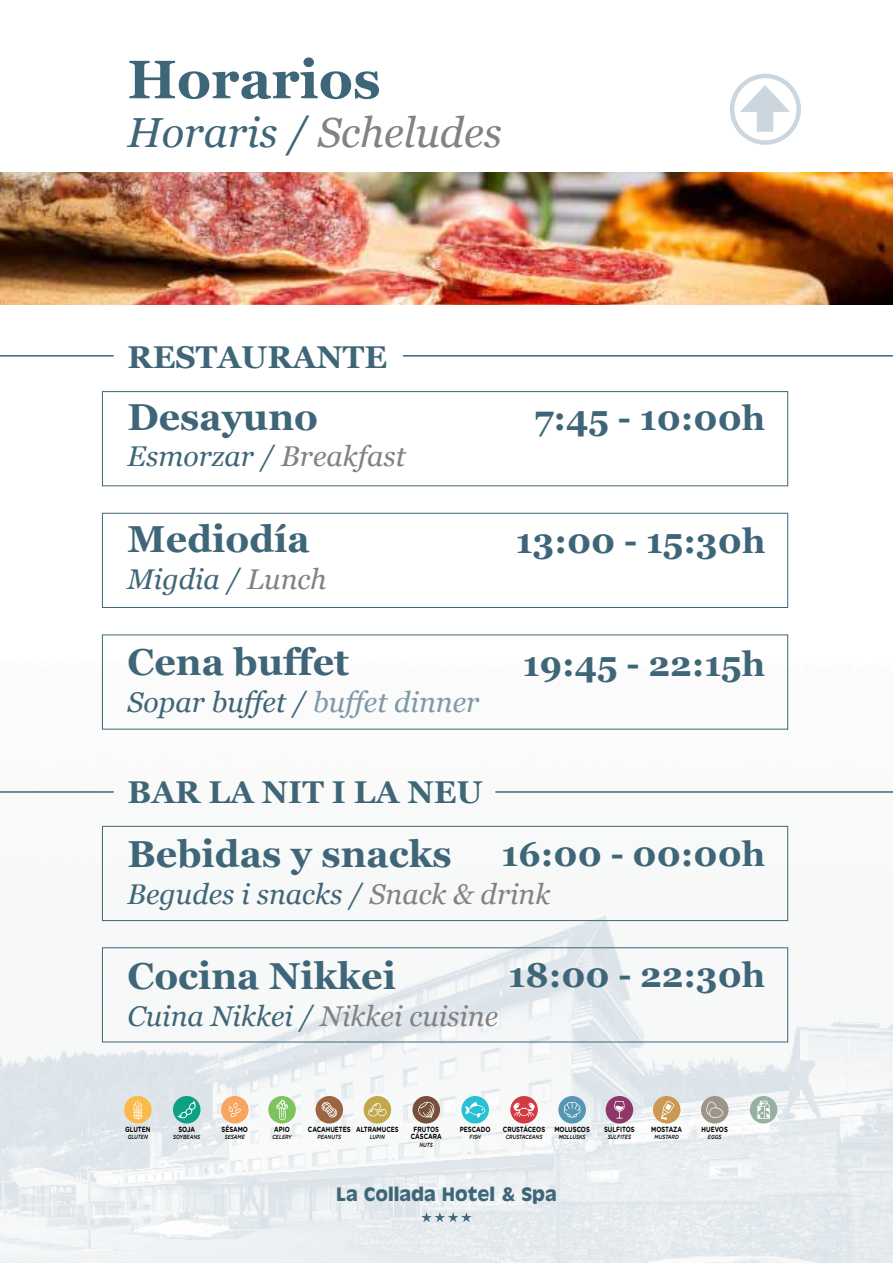
<style>
.page{position:relative;width:893px;height:1263px;background:#fff}
.page>*{position:absolute;margin:0;border:0;box-sizing:border-box;transform-origin:0 0}
.t1{font:700 54px "Georgia";color:#3f6678}
.t2{font:italic 42px "Georgia";color:#808285}
.t3{font:700 37.5px "Georgia";color:#3f6678}
.t4{font:700 34.5px "Georgia";color:#3f6678}
.t5{font:700 31.5px "Georgia";color:#3f6678}
.t6{font:italic 28.5px "Georgia";color:#3f6678}
.t7{font:italic 28.5px "Georgia";color:#808285}
.t8{font:700 18px "Antique Olive";color:#3f6678}
.t9{font:700 7.5px/7.5px "Gotham Rounded";color:#000;text-align:center;scale:.8 1}
.t10{font:italic 500 6px "Gotham Rounded";color:#000;scale:.8 1}
.s1{color:#3f6678}
.s2{color:#808285}
.s3{color:#7e99a8}
</style>
<div class="page">
<img style="left:0;top:73px;width:893px;height:1190px">
<img style="left:0;top:172px;width:893px;height:132px">
<svg style="left:421px;top:1212px;width:51px;height:10px"></svg>
<div style="left:102px;top:391px;width:686px;height:95px;border:1px solid #3f6678"></div>
<div style="left:102px;top:826px;width:686px;height:95px;border:1px solid #3f6678"></div>
<div style="left:102px;top:947px;width:686px;height:95px;border:1px solid #3f6678"></div>
<div style="left:102px;top:513px;width:686px;height:95px;border:1px solid #3f6678"></div>
<div style="left:730px;top:74px;width:71px;height:71px;border:4px solid #cbd6de;border-radius:50%"></div>
<div style="left:757px;top:102px;width:16px;height:30px;background:#cbd6de"></div>
<svg style="left:740px;top:85px;width:50px;height:27px"></svg>
<div style="left:124px;top:1096px;width:28px;height:27px;background:#faba48;border-radius:50%"></div>
<svg style="left:133px;top:1100px;width:9px;height:19px"></svg>
<div style="left:173px;top:1096px;width:27px;height:27px;background:#0ca185;border-radius:50%"></div>
<svg style="left:178px;top:1101px;width:18px;height:17px"></svg>
<div style="left:221px;top:1096px;width:28px;height:27px;background:#f9a560;border-radius:50%"></div>
<svg style="left:229px;top:1102px;width:12px;height:15px"></svg>
<div style="left:268px;top:1096px;width:28px;height:27px;background:#7ec45d;border-radius:50%"></div>
<svg style="left:276px;top:1099px;width:12px;height:21px"></svg>
<div style="left:316px;top:1096px;width:27px;height:27px;background:#9b6442;border-radius:50%"></div>
<svg style="left:321px;top:1102px;width:16px;height:15px"></svg>
<div style="left:364px;top:1096px;width:27px;height:27px;background:#c4a64b;border-radius:50%"></div>
<svg style="left:368px;top:1103px;width:19px;height:13px"></svg>
<div style="left:412px;top:1096px;width:28px;height:27px;background:#76503b;border-radius:50%"></div>
<svg style="left:418px;top:1101px;width:16px;height:17px"></svg>
<div style="left:461px;top:1096px;width:28px;height:27px;background:#28c0d3;border-radius:50%"></div>
<svg style="left:465px;top:1102px;width:20px;height:16px"></svg>
<div style="left:510px;top:1096px;width:28px;height:27px;background:#d33b44;border-radius:50%"></div>
<svg style="left:513px;top:1103px;width:22px;height:14px"></svg>
<div style="left:558px;top:1096px;width:28px;height:27px;background:#5496b4;border-radius:50%"></div>
<svg style="left:564px;top:1102px;width:17px;height:16px"></svg>
<div style="left:606px;top:1096px;width:27px;height:27px;background:#8f3769;border-radius:50%"></div>
<svg style="left:614px;top:1101px;width:11px;height:17px"></svg>
<div style="left:653px;top:1096px;width:27px;height:27px;background:#cc9952;border-radius:50%"></div>
<svg style="left:661px;top:1100px;width:14px;height:20px"></svg>
<div style="left:701px;top:1096px;width:27px;height:27px;background:#9d9688;border-radius:50%"></div>
<svg style="left:706px;top:1101px;width:17px;height:17px"></svg>
<div style="left:750px;top:1096px;width:27px;height:27px;background:#97b1a0;border-radius:50%"></div>
<svg style="left:757px;top:1101px;width:13px;height:18px"></svg>
<hr style="left:495px;top:791px;width:398px;height:2px;background:#3f6678">
<hr style="left:403px;top:355px;width:490px;height:2px;background:#3f6678">
<hr style="left:0;top:791px;width:114px;height:2px;background:#3f6678">
<hr style="left:0;top:355px;width:114px;height:2px;background:#3f6678">
<h1 class="t1" style="left:128px;top:39px;width:255px">Horarios</h1>
<h2 class="t2" style="left:128px;top:102px;width:376px"><span class="s1">Horaris /</span> Scheludes</h2>
<h3 class="t5" style="left:128px;top:334px;width:261px">RESTAURANTE</h3>
<h3 class="t3" style="left:128px;top:388px;width:192px">Desayuno</h3>
<h3 class="t6" style="left:128px;top:436px;width:280px">Esmorzar / <span class="s2">Breakfast</span></h3>
<h3 class="t3" style="left:128px;top:511px;width:184px">Mediodía</h3>
<h3 class="t6" style="left:128px;top:559px;width:200px">Migdia / <span class="s2">Lunch</span></h3>
<h3 class="t3" style="left:128px;top:634px;width:223px">Cena buffet</h3>
<h3 class="t6" style="left:128px;top:681px;width:353px">Sopar buffet / <span class="s3">buffet dinner</span></h3>
<h3 class="t5" style="left:128px;top:768px;width:357px">BAR LA NIT I LA NEU</h3>
<h3 class="t4" style="left:534px;top:392px;width:233px">7:45 - 10:00h</h3>
<h3 class="t4" style="left:516px;top:515px;width:251px">13:00 - 15:30h</h3>
<h3 class="t4" style="left:523px;top:638px;width:244px">19:45 - 22:15h</h3>
<h3 class="t3" style="left:128px;top:826px;width:326px">Bebidas y snacks</h3>
<h3 class="t6" style="left:128px;top:873px;width:424px">Begudes i snacks / <span class="s2">Snack &amp; drink</span></h3>
<h3 class="t4" style="left:502px;top:828px;width:265px">16:00 - 00:00h</h3>
<h3 class="t3" style="left:128px;top:947px;width:270px">Cocina Nikkei</h3>
<h3 class="t7" style="left:128px;top:995px;width:372px"><span class="s1">Cuina Nikkei /</span> Nikkei cuisine</h3>
<h3 class="t4" style="left:508px;top:949px;width:258px">18:00 - 22:30h</h3>
<p class="t9" style="left:125px;top:1125px;width:33px">GLUTEN</p>
<p class="t10" style="left:128px;top:1133px;width:26px">GLUTEN</p>
<p class="t9" style="left:178px;top:1125px;width:22px">SOJA</p>
<p class="t10" style="left:173px;top:1133px;width:35px">SOYBEANS</p>
<p class="t9" style="left:221px;top:1125px;width:35px">SÉSAMO</p>
<p class="t10" style="left:225px;top:1133px;width:27px">SESAME</p>
<p class="t9" style="left:274px;top:1125px;width:21px">APIO</p>
<p class="t10" style="left:272px;top:1133px;width:26px">CELERY</p>
<p class="t9" style="left:308px;top:1125px;width:55px">CACAHUETES</p>
<p class="t10" style="left:318px;top:1133px;width:31px">PEANUTS</p>
<p class="t9" style="left:356px;top:1125px;width:55px">ALTRAMUCES</p>
<p class="t10" style="left:370px;top:1133px;width:20px">LUPIN</p>
<p class="t9" style="left:411px;top:1125px;width:40px">FRUTOS<br>CÁSCARA</p>
<p class="t10" style="left:419px;top:1140px;width:18px">NUTS</p>
<p class="t9" style="left:460px;top:1125px;width:40px">PESCADO</p>
<p class="t10" style="left:469px;top:1133px;width:16px">FISH</p>
<p class="t9" style="left:503px;top:1125px;width:54px">CRUSTÁCEOS</p>
<p class="t10" style="left:506px;top:1133px;width:47px">CRUSTACEANS</p>
<p class="t9" style="left:554px;top:1125px;width:46px">MOLUSCOS</p>
<p class="t10" style="left:559px;top:1133px;width:35px">MOLLUSKS</p>
<p class="t9" style="left:604px;top:1125px;width:40px">SULFITOS</p>
<p class="t10" style="left:608px;top:1133px;width:31px">SULFITES</p>
<h3 class="t8" style="left:336px;top:1182px;width:222px">La Collada Hotel &amp; Spa</h3>
<p class="t9" style="left:651px;top:1125px;width:40px">MOSTAZA</p>
<p class="t10" style="left:655px;top:1133px;width:32px">MUSTARD</p>
<p class="t9" style="left:702px;top:1125px;width:34px">HUEVOS</p>
<p class="t10" style="left:708px;top:1133px;width:19px">EGGS</p>
</div>
